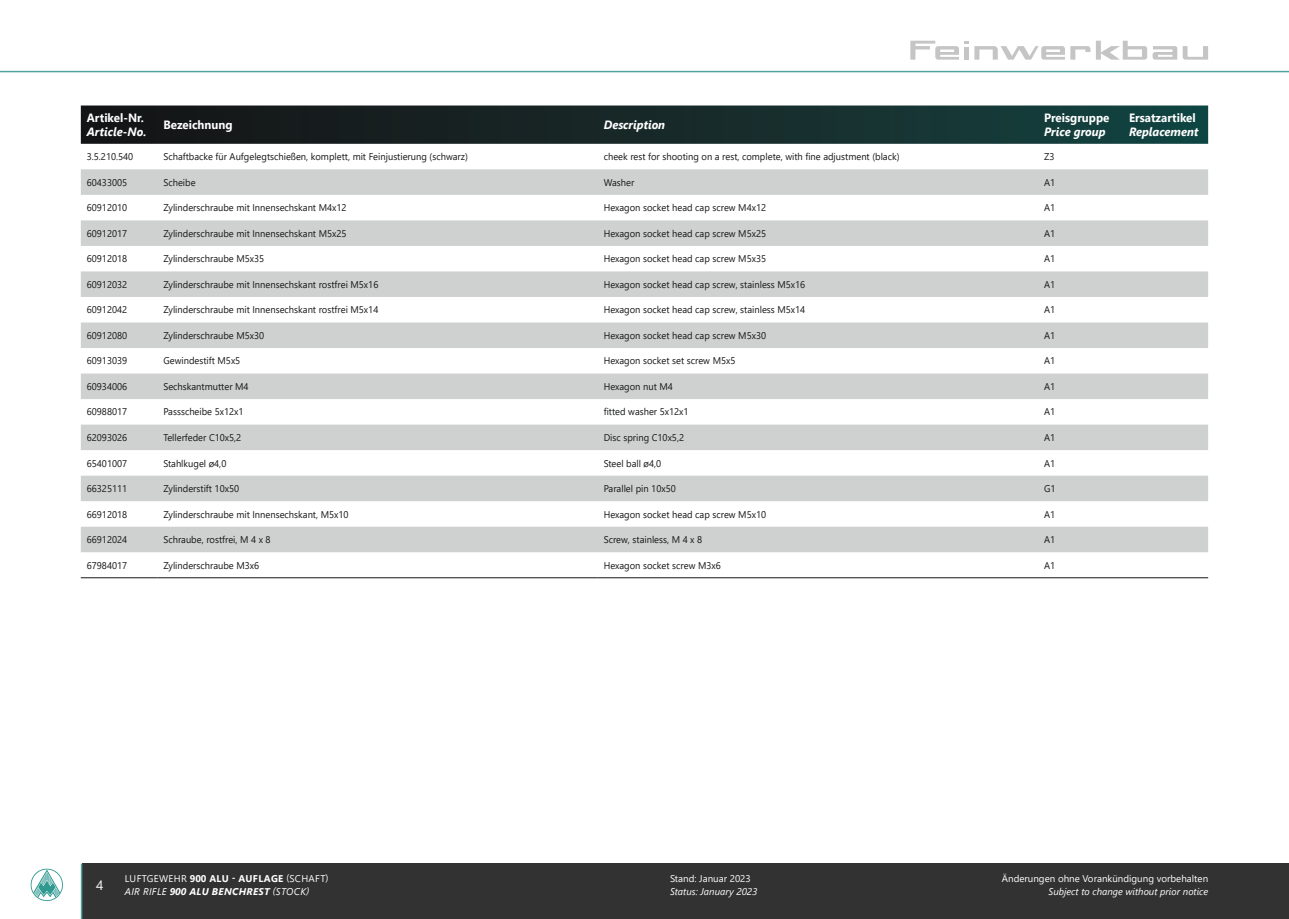
<style>
.page{position:relative;width:1289px;height:919px;background:#fff}
.page>*{position:absolute;margin:0;border:0;box-sizing:border-box;transform-origin:0 0}
.t1{font:13.5px "Segoe UI";color:#f6f6f6}
.t2{font:700 12px "Segoe UI";color:#fff;scale:.96 1}
.t3{font:italic 700 12px "Segoe UI";color:#fff;scale:.96 1}
.t4{font:9.75px "Segoe UI";color:#151616;scale:.96 1}
.t5{font:9.75px/13.5px "Segoe UI";letter-spacing:.035em;color:#fff}
.t6{font:9.75px "Segoe UI";color:#fff}
.t7{font:italic 9.75px "Segoe UI";color:#fff}
.s1{font-weight:700}
.s2{font-style:italic}
.s3{font-weight:700;font-style:italic}
</style>
<div class="page">
<hr style="left:0;top:71px;width:1288px;height:1px;background:#4fa39b">
<svg style="left:1070px;top:41px;width:138px;height:19px"></svg>
<svg style="left:910px;top:41px;width:154px;height:19px"></svg>
<div style="left:82px;top:863px;width:1206px;height:55px;background:#323232"></div>
<svg style="left:31px;top:868px;width:32px;height:32px"></svg>
<hr style="left:81px;top:863px;width:1px;height:55px;background:#4fa39b">
<svg style="left:81px;top:105px;width:1127px;height:39px;background:#192d2d"></svg>
<svg style="left:81px;top:169px;width:1127px;height:383px;fill:#cfd0d0"></svg>
<hr style="left:81px;top:577px;width:76px;height:1px;background:#151616">
<hr style="left:157px;top:577px;width:440px;height:1px;background:#151616">
<hr style="left:597px;top:577px;width:440px;height:1px;background:#151616">
<hr style="left:1037px;top:577px;width:86px;height:1px;background:#151616">
<hr style="left:1123px;top:577px;width:85px;height:1px;background:#151616">
<p class="t2" style="left:87px;top:106px;width:61px">Artikel-Nr.</p>
<p class="t3" style="left:87px;top:121px;width:64px">Article-No.</p>
<p class="t2" style="left:163px;top:113px;width:74px">Bezeichnung</p>
<p class="t3" style="left:603px;top:113px;width:66px">Description</p>
<p class="t2" style="left:1043px;top:106px;width:70px">Preisgruppe</p>
<p class="t3" style="left:1043px;top:121px;width:66px">Price group</p>
<p class="t4" style="left:87px;top:147px;width:50px">3.5.210.540</p>
<p class="t4" style="left:163px;top:147px;width:318px">Schaftbacke für Aufgelegtschießen, komplett, mit Feinjustierung (schwarz)</p>
<p class="t4" style="left:603px;top:147px;width:310px">cheek rest for shooting on a rest, complete, with fine adjustment (black)</p>
<p class="t4" style="left:1043px;top:147px;width:12px">Z3</p>
<p class="t4" style="left:87px;top:173px;width:44px">60433005</p>
<p class="t4" style="left:163px;top:173px;width:35px">Scheibe</p>
<p class="t4" style="left:603px;top:173px;width:33px">Washer</p>
<p class="t4" style="left:1043px;top:173px;width:13px">A1</p>
<p class="t4" style="left:87px;top:198px;width:44px">60912010</p>
<p class="t4" style="left:163px;top:198px;width:192px">Zylinderschraube mit Innensechskant M4x12</p>
<p class="t4" style="left:603px;top:198px;width:171px">Hexagon socket head cap screw M4x12</p>
<p class="t4" style="left:1043px;top:198px;width:13px">A1</p>
<p class="t4" style="left:87px;top:224px;width:44px">60912017</p>
<p class="t4" style="left:163px;top:224px;width:192px">Zylinderschraube mit Innensechskant M5x25</p>
<p class="t4" style="left:603px;top:224px;width:171px">Hexagon socket head cap screw M5x25</p>
<p class="t4" style="left:1043px;top:224px;width:13px">A1</p>
<p class="t4" style="left:87px;top:249px;width:44px">60912018</p>
<p class="t4" style="left:163px;top:249px;width:107px">Zylinderschraube M5x35</p>
<p class="t4" style="left:603px;top:249px;width:171px">Hexagon socket head cap screw M5x35</p>
<p class="t4" style="left:1043px;top:249px;width:13px">A1</p>
<p class="t4" style="left:87px;top:275px;width:44px">60912032</p>
<p class="t4" style="left:163px;top:275px;width:225px">Zylinderschraube mit Innensechskant rostfrei M5x16</p>
<p class="t4" style="left:603px;top:275px;width:211px">Hexagon socket head cap screw, stainless M5x16</p>
<p class="t4" style="left:1043px;top:275px;width:13px">A1</p>
<p class="t4" style="left:87px;top:300px;width:44px">60912042</p>
<p class="t4" style="left:163px;top:300px;width:225px">Zylinderschraube mit Innensechskant rostfrei M5x14</p>
<p class="t4" style="left:603px;top:300px;width:211px">Hexagon socket head cap screw, stainless M5x14</p>
<p class="t4" style="left:1043px;top:300px;width:13px">A1</p>
<p class="t4" style="left:87px;top:326px;width:44px">60912080</p>
<p class="t4" style="left:163px;top:326px;width:107px">Zylinderschraube M5x30</p>
<p class="t4" style="left:603px;top:326px;width:171px">Hexagon socket head cap screw M5x30</p>
<p class="t4" style="left:1043px;top:326px;width:13px">A1</p>
<p class="t4" style="left:87px;top:351px;width:44px">60913039</p>
<p class="t4" style="left:163px;top:351px;width:82px">Gewindestift M5x5</p>
<p class="t4" style="left:603px;top:351px;width:139px">Hexagon socket set screw M5x5</p>
<p class="t4" style="left:1043px;top:351px;width:13px">A1</p>
<p class="t4" style="left:87px;top:377px;width:44px">60934006</p>
<p class="t4" style="left:163px;top:377px;width:90px">Sechskantmutter M4</p>
<p class="t4" style="left:603px;top:377px;width:74px">Hexagon nut M4</p>
<p class="t4" style="left:1043px;top:377px;width:13px">A1</p>
<p class="t4" style="left:87px;top:403px;width:44px">60988017</p>
<p class="t4" style="left:163px;top:403px;width:85px">Passscheibe 5x12x1</p>
<p class="t4" style="left:603px;top:403px;width:90px">fitted washer 5x12x1</p>
<p class="t4" style="left:1043px;top:403px;width:13px">A1</p>
<p class="t4" style="left:87px;top:428px;width:44px">62093026</p>
<p class="t4" style="left:163px;top:428px;width:83px">Tellerfeder C10x5,2</p>
<p class="t4" style="left:603px;top:428px;width:85px">Disc spring C10x5,2</p>
<p class="t4" style="left:1043px;top:428px;width:13px">A1</p>
<p class="t4" style="left:87px;top:454px;width:44px">65401007</p>
<p class="t4" style="left:163px;top:454px;width:67px">Stahlkugel ø4,0</p>
<p class="t4" style="left:603px;top:454px;width:61px">Steel ball ø4,0</p>
<p class="t4" style="left:1043px;top:454px;width:13px">A1</p>
<p class="t4" style="left:87px;top:479px;width:44px">66325111</p>
<p class="t4" style="left:163px;top:479px;width:80px">Zylinderstift 10x50</p>
<p class="t4" style="left:603px;top:479px;width:77px">Parallel pin 10x50</p>
<p class="t4" style="left:1043px;top:479px;width:13px">G1</p>
<p class="t4" style="left:87px;top:505px;width:44px">66912018</p>
<p class="t4" style="left:163px;top:505px;width:194px">Zylinderschraube mit Innensechskant, M5x10</p>
<p class="t4" style="left:603px;top:505px;width:171px">Hexagon socket head cap screw M5x10</p>
<p class="t4" style="left:1043px;top:505px;width:13px">A1</p>
<p class="t4" style="left:87px;top:530px;width:44px">66912024</p>
<p class="t4" style="left:163px;top:530px;width:113px">Schraube, rostfrei, M 4 x 8</p>
<p class="t4" style="left:603px;top:530px;width:104px">Screw, stainless, M 4 x 8</p>
<p class="t4" style="left:1043px;top:530px;width:13px">A1</p>
<p class="t4" style="left:87px;top:556px;width:44px">67984017</p>
<p class="t4" style="left:163px;top:556px;width:101px">Zylinderschraube M3x6</p>
<p class="t4" style="left:603px;top:556px;width:123px">Hexagon socket screw M3x6</p>
<p class="t4" style="left:1043px;top:556px;width:13px">A1</p>
<p class="t2" style="left:1129px;top:106px;width:71px">Ersatzartikel</p>
<p class="t3" style="left:1129px;top:121px;width:74px">Replacement</p>
<h1 class="t1" style="left:96px;top:872px;width:9px">4</h1>
<p class="t5" style="left:125px;top:870px;width:205px">LUFTGEWEHR <span class="s1">900 ALU - AUFLAGE</span> (SCHAFT)<br><span class="s2">AIR RIFLE</span> <span class="s3">900 ALU BENCHREST</span> <span class="s2">(STOCK)</span></p>
<p class="t6" style="left:670px;top:868px;width:82px">Stand: Januar 2023</p>
<p class="t7" style="left:670px;top:882px;width:89px">Status: January 2023</p>
<p class="t6" style="left:1001px;top:868px;width:208px">Änderungen ohne Vorankündigung vorbehalten</p>
<p class="t7" style="left:1048px;top:882px;width:161px">Subject to change without prior notice</p>
</div>
